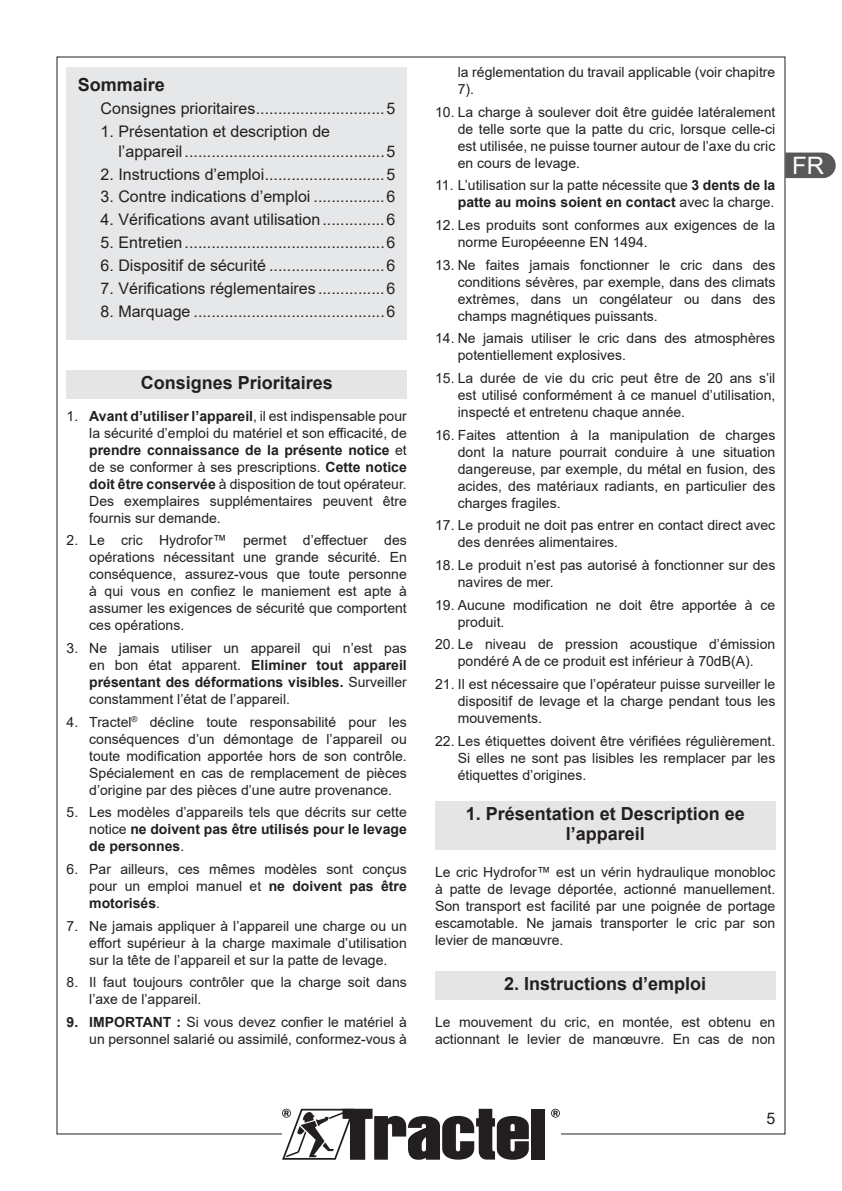
<style>
.page{position:relative;width:842px;height:1191px;background:#fff}
.page>*{position:absolute;margin:0;border:0;box-sizing:border-box;transform-origin:0 0}
.t1{font:24px "Arial";color:#fff}
.T_niv1_sans_n____Li1{font:700 18px/20px "Arial";color:#231f20;text-align:center}
.TDM_Titre{font:700 18px "Arial";color:#231f20}
.TDM_niv1{font:16px/20px "Arial";color:#231f20}
.Txt_espacé{font:14px/17px "Arial";color:#231f20;text-align:justify}
.s1{font-weight:700}
</style>
<div class="page">
<div style="left:531px;top:1109px;width:13px;height:50px;background:#231f20"></div>
<svg style="left:282px;top:1108px;width:247px;height:51px"></svg>
<svg style="left:551px;top:1108px;width:9px;height:9px"></svg>
<svg style="left:785px;top:153px;width:51px;height:25px"></svg>
<div style="left:67px;top:370px;width:340px;height:29px;background:#e5e5e5"></div>
<div style="left:435px;top:801px;width:340px;height:48px;background:#e5e5e5"></div>
<div style="left:435px;top:971px;width:340px;height:28px;background:#e5e5e5"></div>
<div style="left:67px;top:67px;width:340px;height:272px;background:#e6e7e9"></div>
<p class="TDM_Titre" style="left:78px;top:73px;width:89px">Sommaire</p>
<p class="TDM_niv1" style="left:101px;top:98px;width:156px">Consignes prioritaires</p>
<p class="TDM_niv1" style="left:387px;top:98px;width:10px">5</p>
<p class="TDM_niv1" style="left:118px;top:121px;width:213px;text-indent:-18px">1. Présentation et description de l’appareil</p>
<p class="TDM_niv1" style="left:387px;top:141px;width:10px">5</p>
<p class="TDM_niv1" style="left:101px;top:164px;width:165px">2. Instructions d’emploi</p>
<p class="TDM_niv1" style="left:387px;top:164px;width:10px">5</p>
<p class="TDM_niv1" style="left:101px;top:187px;width:211px">3. Contre indications d’emploi</p>
<p class="TDM_niv1" style="left:387px;top:187px;width:10px">6</p>
<p class="TDM_niv1" style="left:101px;top:210px;width:221px">4. Vérifications avant utilisation</p>
<p class="TDM_niv1" style="left:387px;top:210px;width:10px">6</p>
<p class="TDM_niv1" style="left:101px;top:232px;width:83px">5. Entretien</p>
<p class="TDM_niv1" style="left:387px;top:232px;width:10px">6</p>
<p class="TDM_niv1" style="left:101px;top:255px;width:167px">6. Dispositif de sécurité</p>
<p class="TDM_niv1" style="left:387px;top:255px;width:10px">6</p>
<p class="TDM_niv1" style="left:101px;top:278px;width:217px">7. Vérifications réglementaires</p>
<p class="TDM_niv1" style="left:387px;top:278px;width:10px">6</p>
<p class="TDM_niv1" style="left:101px;top:301px;width:91px">8. Marquage</p>
<p class="TDM_niv1" style="left:387px;top:301px;width:10px">6</p>
<p class="T_niv1_sans_n____Li1" style="left:141px;top:374px;width:194px">Consignes Prioritaires</p>
<p class="Txt_espacé" style="left:89px;top:407px;width:319px;text-indent:-23px">1. <span class="s1">Avant d’utiliser l’appareil</span>, il est indispensable pour la sécurité d’emploi du matériel et son efficacité, de <span class="s1">prendre connaissance de la présente notice</span> et de se conformer à ses prescriptions. <span class="s1">Cette notice doit être conservée</span> à disposition de tout opérateur.<br>Des exemplaires supplémentaires peuvent être fournis sur demande.</p>
<p class="Txt_espacé" style="left:89px;top:532px;width:319px;text-indent:-23px">2. Le cric Hydrofor™ permet d’effectuer des opérations nécessitant une grande sécurité. En conséquence, assurez-vous que toute personne à qui vous en confiez le maniement est apte à assumer les exigences de sécurité que comportent ces opérations.</p>
<p class="Txt_espacé" style="left:89px;top:639px;width:319px;text-indent:-23px">3. Ne jamais utiliser un appareil qui n’est pas en bon état apparent. <span class="s1">Eliminer tout appareil présentant des déformations visibles.</span> Surveiller constamment l’état de l’appareil.</p>
<p class="Txt_espacé" style="left:89px;top:713px;width:319px;text-indent:-23px">4. Tractel<sup>®</sup> décline toute responsabilité pour les conséquences d’un démontage de l’appareil ou toute modification apportée hors de son contrôle.<br>Spécialement en cas de remplacement de pièces d’origine par des pièces d’une autre provenance.</p>
<p class="Txt_espacé" style="left:89px;top:804px;width:319px;text-indent:-23px">5. Les modèles d’appareils tels que décrits sur cette notice <span class="s1">ne doivent pas être utilisés pour le levage de personnes</span>.</p>
<p class="Txt_espacé" style="left:89px;top:860px;width:319px;text-indent:-23px">6. Par ailleurs, ces mêmes modèles sont conçus pour un emploi manuel et <span class="s1">ne doivent pas être motorisés</span>.</p>
<p class="Txt_espacé" style="left:89px;top:917px;width:319px;text-indent:-23px">7. Ne jamais appliquer à l’appareil une charge ou un effort supérieur à la charge maximale d’utilisation sur la tête de l’appareil et sur la patte de levage.</p>
<p class="Txt_espacé" style="left:89px;top:974px;width:319px;text-indent:-23px">8. Il faut toujours contrôler que la charge soit dans l’axe de l’appareil.</p>
<p class="Txt_espacé" style="left:67px;top:1013px;width:342px;text-align:right"><span class="s1">9. IMPORTANT :</span> Si vous devez confier le matériel à un personnel salarié ou assimilé, conformez-vous à</p>
<p class="Txt_espacé" style="left:458px;top:63px;width:319px">la réglementation du travail applicable (voir chapitre<br>7).</p>
<p class="Txt_espacé" style="left:458px;top:103px;width:319px;text-indent:-23px">10. La charge à soulever doit être guidée latéralement de telle sorte que la patte du cric, lorsque celle-ci est utilisée, ne puisse tourner autour de l’axe du cric en cours de levage.</p>
<p class="Txt_espacé" style="left:435px;top:177px;width:342px;text-align:right">11. L’utilisation sur la patte nécessite que <span class="s1">3 dents de la patte au moins soient en contact</span> avec la charge.</p>
<p class="Txt_espacé" style="left:458px;top:216px;width:319px;text-indent:-23px">12. Les produits sont conformes aux exigences de la norme Européeenne EN 1494.</p>
<p class="Txt_espacé" style="left:458px;top:256px;width:319px;text-indent:-23px">13. Ne faites jamais fonctionner le cric dans des conditions sévères, par exemple, dans des climats extrèmes, dans un congélateur ou dans des champs magnétiques puissants.</p>
<p class="Txt_espacé" style="left:458px;top:330px;width:319px;text-indent:-23px">14. Ne jamais utiliser le cric dans des atmosphères potentiellement explosives.</p>
<p class="Txt_espacé" style="left:458px;top:369px;width:319px;text-indent:-23px">15. La durée de vie du cric peut être de 20 ans s’il est utilisé conformément à ce manuel d’utilisation, inspecté et entretenu chaque année.</p>
<p class="Txt_espacé" style="left:458px;top:426px;width:319px;text-indent:-23px">16. Faites attention à la manipulation de charges dont la nature pourrait conduire à une situation dangereuse, par exemple, du métal en fusion, des acides, des matériaux radiants, en particulier des charges fragiles.</p>
<p class="Txt_espacé" style="left:458px;top:517px;width:319px;text-indent:-23px">17. Le produit ne doit pas entrer en contact direct avec des denrées alimentaires.</p>
<p class="Txt_espacé" style="left:458px;top:556px;width:319px;text-indent:-23px">18. Le produit n’est pas autorisé à fonctionner sur des navires de mer.</p>
<p class="Txt_espacé" style="left:458px;top:596px;width:319px;text-indent:-23px">19. Aucune modification ne doit être apportée à ce produit.</p>
<p class="Txt_espacé" style="left:435px;top:636px;width:342px;text-align:center">20. Le niveau de pression acoustique d’émission pondéré A de ce produit est inférieur à 70dB(A).</p>
<p class="Txt_espacé" style="left:458px;top:675px;width:319px;text-indent:-23px">21. Il est nécessaire que l’opérateur puisse surveiller le dispositif de levage et la charge pendant tous les mouvements.</p>
<p class="Txt_espacé" style="left:458px;top:732px;width:319px;text-indent:-23px">22. Les étiquettes doivent être vérifiées régulièrement.<br>Si elles ne sont pas lisibles les remplacer par les étiquettes d’origines.</p>
<p class="T_niv1_sans_n____Li1" style="left:466px;top:804px;width:281px">1. Présentation et Description ee l’appareil</p>
<p class="Txt_espacé" style="left:435px;top:863px;width:342px">Le cric Hydrofor™ est un vérin hydraulique monobloc à patte de levage déportée, actionné manuellement.<br>Son transport est facilité par une poignée de portage escamotable. Ne jamais transporter le cric par son levier de manœuvre.</p>
<p class="T_niv1_sans_n____Li1" style="left:504px;top:974px;width:204px">2. Instructions d’emploi</p>
<p class="Txt_espacé" style="left:435px;top:1013px;width:342px">Le mouvement du cric, en montée, est obtenu en actionnant le levier de manœuvre. En cas de non</p>
<h1 class="t1" style="left:792px;top:149px;width:33px">FR</h1>
<p class="TDM_niv1" style="left:766px;top:1108px;width:10px">5</p>
</div>
